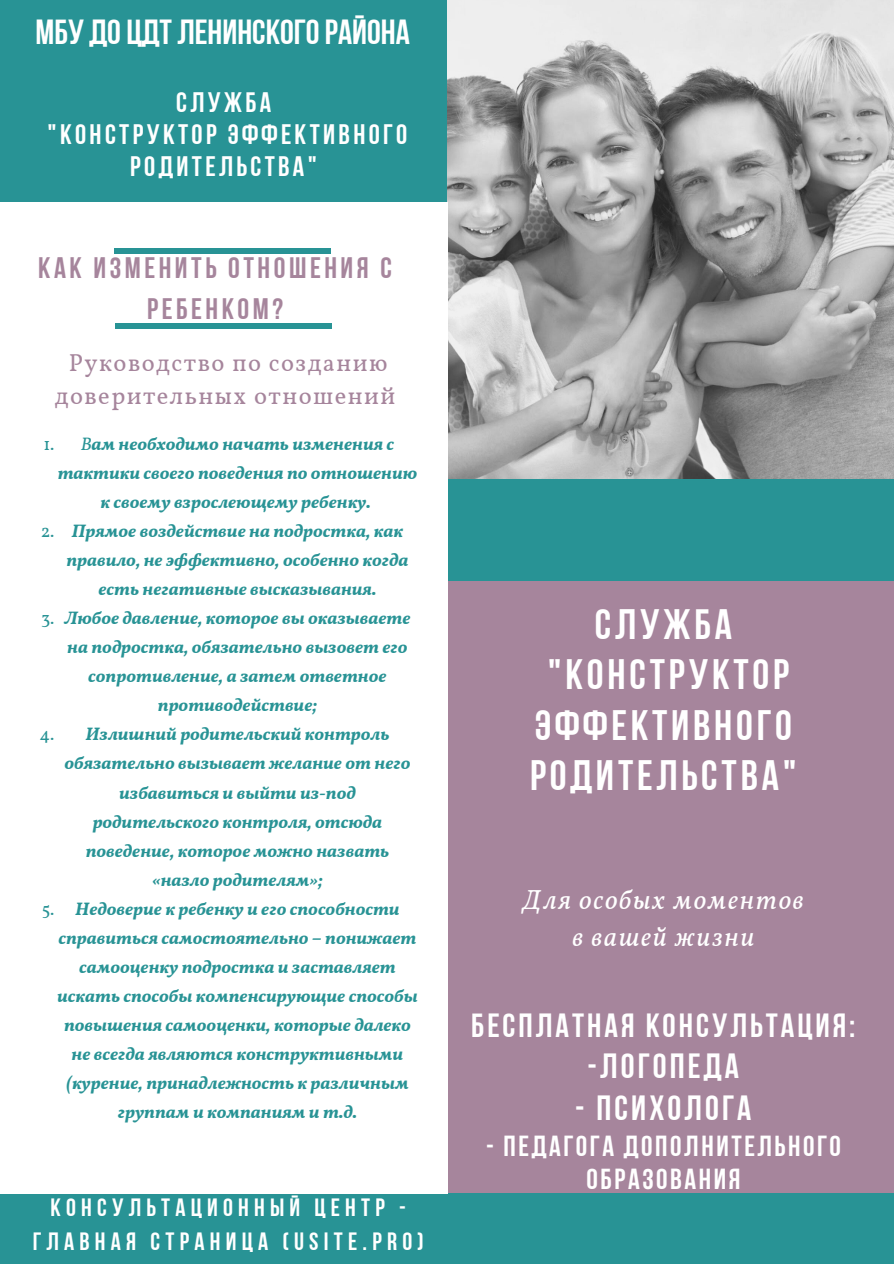
<style>
.page{position:relative;width:894px;height:1264px;background:#fff}
.page>*{position:absolute;margin:0;border:0;box-sizing:border-box;transform-origin:0 0}
.t1{font:42.45px/50.2px "Bebas Neue Cyrillic";letter-spacing:.09em;color:#fff;text-align:center}
.t2{font:34.95px "Bebas Neue Cyrillic";letter-spacing:.09em;color:#fff}
.t3{font:34.8px "Bebas Neue Cyrillic";color:#fff}
.t4{font:33.45px "Bebas Neue Cyrillic";letter-spacing:.09em;color:#fff}
.t5{font:29.55px/40.5px "Bebas Neue Cyrillic";letter-spacing:.12em;color:#a6859c;text-align:center}
.t6{font:28.95px/33.8px "Bebas Neue Cyrillic";letter-spacing:.09em;color:#fff;text-align:center}
.t7{font:28.05px/31.7px "Bebas Neue Cyrillic";letter-spacing:.12em;color:#fff;text-align:center}
.t8{font:italic 27.45px/37.2px "Vollkorn";letter-spacing:.06em;color:#fff;text-align:center}
.t9{font:24.9px/33.5px "Bebas Neue Cyrillic";letter-spacing:.21em;color:#fff;text-align:center}
.t10{font:24.45px/33px "Vollkorn";letter-spacing:.06em;color:#a6859c;text-align:center}
.t11{font:italic 700 18px/29.1px "Vollkorn";color:#289395;text-align:center}
.t12{font:18px "Vollkorn";color:#289395}
.s1{font-weight:400}
</style>
<div class="page">
<div style="left:0;top:0;width:893px;height:1263px;background:#289395"></div>
<img style="left:447px;top:0;width:446px;height:479px">
<div style="left:428px;top:581px;width:465px;height:611px;background:#a6859c"></div>
<div style="left:0;top:202px;width:447px;height:991px;background:#fff"></div>
<div style="left:115px;top:248px;width:216px;height:6px;background:#289395"></div>
<div style="left:115px;top:323px;width:216px;height:6px;background:#289395"></div>
<p class="t3" style="left:36px;top:18px;width:375px">МБУ ДО ЦДТ Ленинскогорайона</p>
<p class="t7" style="left:176px;top:89px;width:97px">СЛУЖБА</p>
<p class="t7" style="left:48px;top:121px;width:361px">"КОНСТРУКТОР ЭФФЕКТИВНОГО<br>РОДИТЕЛЬСТВА"</p>
<p class="t5" style="left:38px;top:250px;width:355px">КАК ИЗМЕНИТЬ ОТНОШЕНИЯ С<br>РЕБЕНКОМ?</p>
<p class="t10" style="left:55px;top:348px;width:342px">Руководство по созданию доверительных отношений</p>
<p class="t11" style="left:58px;top:431px;width:361px"><span class="s1">В</span>ам необходимо начать изменения с тактики своего поведения по отношению к своему взрослеющему ребенку.</p>
<p class="t11" style="left:66px;top:518px;width:343px">Прямое воздействие на подростка, как правило, не эффективно, особенно когда есть негативные высказывания.</p>
<p class="t11" style="left:64px;top:605px;width:347px">Любое давление, которое вы оказываете на подростка, обязательно вызовет его сопротивление, а затем ответное противодействие;</p>
<p class="t11" style="left:64px;top:721px;width:347px">Излишний родительский контроль обязательно вызывает желание от него избавиться и выйти из-под родительского контроля, отсюда поведение, которое можно назвать «назло родителям»;</p>
<p class="t11" style="left:57px;top:895px;width:362px">Недоверие к ребенку и его способности справиться самостоятельно – понижает самооценку подростка и заставляет искать способы компенсирующие способы повышения самооценки, которые далеко не всегда являются конструктивными (курение, принадлежность к различным группам и компаниям и т.д.</p>
<p class="t12" style="left:43px;top:433px;width:13px">1.</p>
<p class="t12" style="left:41px;top:520px;width:15px">2.</p>
<p class="t12" style="left:41px;top:607px;width:15px">3.</p>
<p class="t12" style="left:40px;top:723px;width:16px">4.</p>
<p class="t12" style="left:42px;top:897px;width:14px">5.</p>
<p class="t9" style="left:33px;top:1193px;width:392px">КОНСУЛЬТАЦИОННЫЙ ЦЕНТР -<br>ГЛАВНАЯ СТРАНИЦА (USITE.PRO)</p>
<p class="t1" style="left:594px;top:603px;width:139px">Служба</p>
<p class="t1" style="left:530px;top:653px;width:268px">"Конструктор эффективного родительства"</p>
<p class="t8" style="left:522px;top:882px;width:282px">Для особых моментов в вашей жизни</p>
<p class="t4" style="left:471px;top:1012px;width:385px">Бесплатная консультация:</p>
<p class="t2" style="left:587px;top:1051px;width:153px">-логопеда</p>
<p class="t2" style="left:575px;top:1093px;width:177px">- психолога</p>
<p class="t6" style="left:486px;top:1131px;width:356px">- педагога дополнительного образования</p>
</div>
